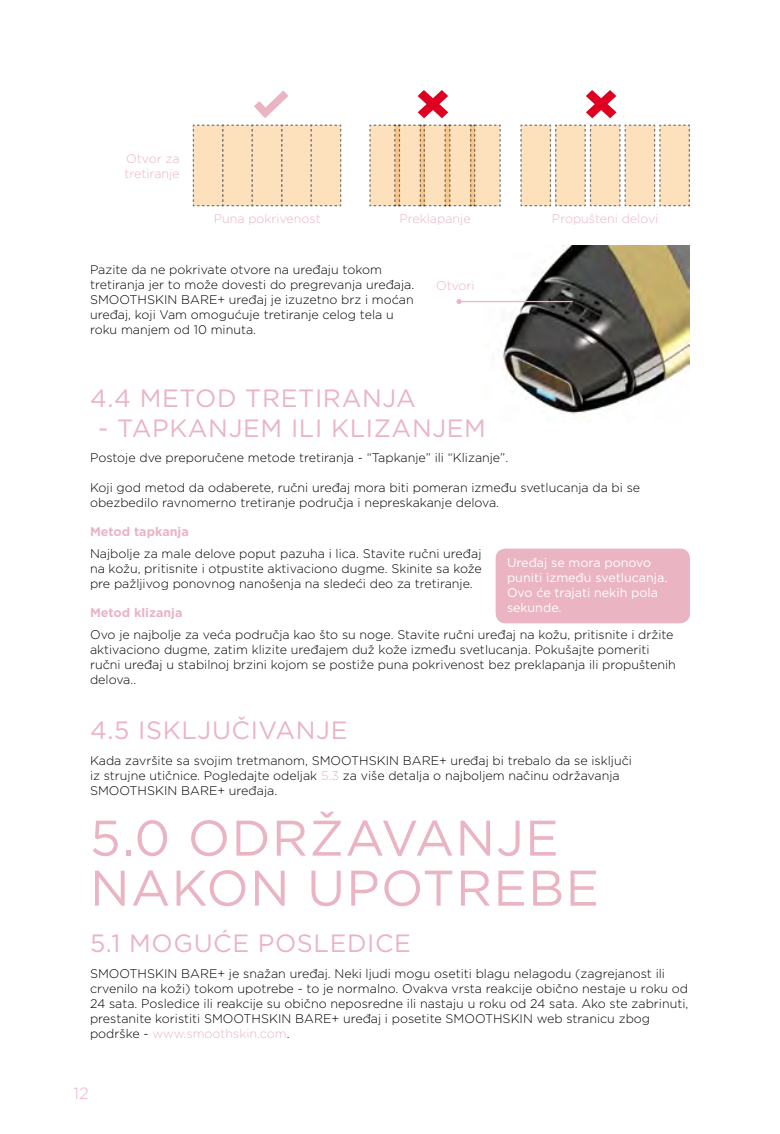
<style>
.page{position:relative;width:780px;height:1134px;background:#fff}
.page>*{position:absolute;margin:0;border:0;box-sizing:border-box;transform-origin:0 0}
.t1{font:50px/50px "Gotham";letter-spacing:.025em;color:#eab4c3}
.t2{font:25px "Gotham";letter-spacing:.025em;color:#eab4c3}
.t3{font:300 16.25px "Gotham";color:#eab4c3}
.t4{font:300 12.5px/15px "Gotham";color:#000}
.t5{font:12.5px/15px "Gotham";color:#fff}
.t6{font:300 12.5px/15px "Gotham";color:#eab4c3}
.t7{font:700 12.5px "Gotham";color:#eab4c3}
.s1{color:#eab4c3}
</style>
<div class="page">
<img style="left:478px;top:246px;width:212px;height:170px">
<svg style="left:192px;top:124px;width:150px;height:83px;background:#f7ddbc"></svg>
<svg style="left:369px;top:124px;width:132px;height:83px;background:#f5d8b4"></svg>
<svg style="left:520px;top:124px;width:170px;height:83px;background:#f6dfc1"></svg>
<svg style="left:254px;top:90px;width:34px;height:28px"></svg>
<svg style="left:417px;top:90px;width:31px;height:28px"></svg>
<svg style="left:586px;top:90px;width:30px;height:28px"></svg>
<div style="left:495px;top:549px;width:195px;height:74px;background:#eab4c3;border-radius:10px"></div>
<hr style="left:459px;top:301px;width:113px;height:1px;background:#eab4c3">
<svg style="left:456px;top:299px;width:5px;height:5px"></svg>
<p class="t6" style="left:124px;top:151px;width:57px">Otvor za tretiranje</p>
<p class="t6" style="left:214px;top:210px;width:108px">Puna pokrivenost</p>
<p class="t6" style="left:399px;top:210px;width:73px">Preklapanje</p>
<p class="t6" style="left:552px;top:210px;width:108px">Propušteni delovi</p>
<p class="t4" style="left:90px;top:261px;width:326px">Pazite da ne pokrivate otvore na uređaju tokom tretiranja jer to može dovesti do pregrevanja uređaja.<br>SMOOTHSKIN BARE+ uređaj je izuzetno brz i moćan uređaj, koji Vam omogućuje tretiranje celog tela u roku manjem od 10 minuta.</p>
<p class="t6" style="left:436px;top:278px;width:40px">Otvori</p>
<h2 class="t2" style="left:90px;top:382px;width:327px">4.4 METOD TRETIRANJA</h2>
<h2 class="t2" style="left:98px;top:412px;width:389px">- TAPKANJEM ILI KLIZANJEM</h2>
<p class="t4" style="left:90px;top:450px;width:419px">Postoje dve preporučene metode tretiranja - “Tapkanje” ili “Klizanje”.</p>
<p class="t4" style="left:90px;top:479px;width:551px">Koji god metod da odaberete, ručni uređaj mora biti pomeran između svetlucanja da bi se obezbedilo ravnomerno tretiranje područja i nepreskakanje delova.</p>
<p class="t7" style="left:90px;top:523px;width:100px">Metod tapkanja</p>
<p class="t4" style="left:90px;top:546px;width:393px;text-align:justify">Najbolje za male delove poput pazuha i lica. Stavite ručni uređaj na kožu, pritisnite i otpustite aktivaciono dugme. Skinite sa kože pre pažljivog ponovnog nanošenja na sledeći deo za tretiranje.</p>
<p class="t7" style="left:90px;top:604px;width:94px">Metod klizanja</p>
<p class="t4" style="left:90px;top:627px;width:587px">Ovo je najbolje za veća područja kao što su noge. Stavite ručni uređaj na kožu, pritisnite i držite aktivaciono dugme, zatim klizite uređajem duž kože između svetlucanja. Pokušajte pomeriti ručni uređaj u stabilnoj brzini kojom se postiže puna pokrivenost bez preklapanja ili propuštenih delova..</p>
<h2 class="t2" style="left:90px;top:714px;width:259px">4.5 ISKLJUČIVANJE</h2>
<p class="t4" style="left:90px;top:752px;width:543px">Kada završite sa svojim tretmanom, SMOOTHSKIN BARE+ uređaj bi trebalo da se isključi iz strujne utičnice. Pogledajte odeljak <span class="s1">5.3</span> za više detalja o najboljem načinu održavanja<br>SMOOTHSKIN BARE+ uređaja.</p>
<p class="t5" style="left:507px;top:555px;width:162px">Uređaj se mora ponovo puniti između svetlucanja.<br>Ovo će trajati nekih pola sekunde.</p>
<h1 class="t1" style="left:90px;top:812px;width:510px">5.0 ODRŽAVANJE<br>NAKON UPOTREBE</h1>
<h2 class="t2" style="left:90px;top:928px;width:322px">5.1 MOGUĆE POSLEDICE</h2>
<p class="t4" style="left:90px;top:966px;width:600px">SMOOTHSKIN BARE+ je snažan uređaj. Neki ljudi mogu osetiti blagu nelagodu (zagrejanost ili crvenilo na koži) tokom upotrebe - to je normalno. Ovakva vrsta reakcije obično nestaje u roku od 24 sata. Posledice ili reakcije su obično neposredne ili nastaju u roku od 24 sata. Ako ste zabrinuti, prestanite koristiti SMOOTHSKIN BARE+ uređaj i posetite SMOOTHSKIN web stranicu zbog podrške - <span class="s1">www.smoothskin.com</span>.</p>
<h3 class="t3" style="left:74px;top:1083px;width:17px">12</h3>
</div>
